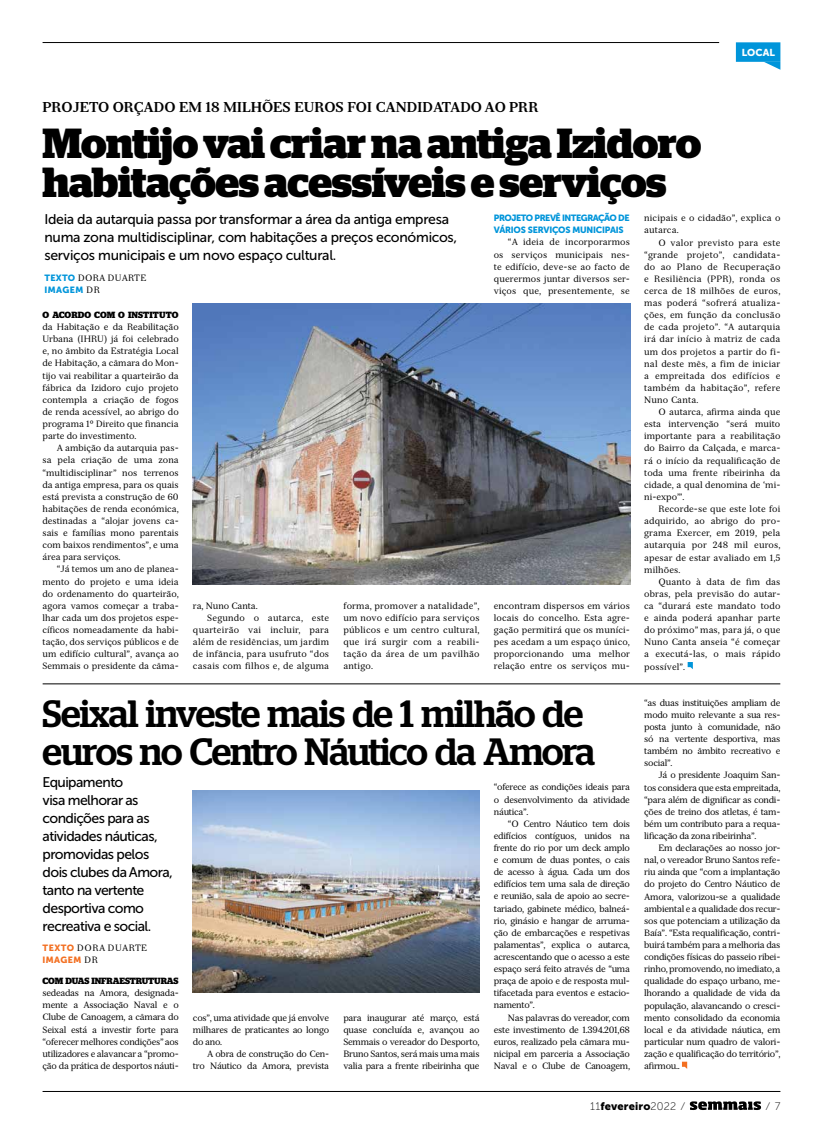
<style>
.page{position:relative;width:823px;height:1134px;background:#fff}
.page>*{position:absolute;margin:0;border:0;box-sizing:border-box;transform-origin:0 0}
.t1{font:700 42px/39px "Stag";letter-spacing:-.01em;color:#000}
.t2{font:500 38px/38px "Stag";letter-spacing:-.025em;color:#000}
.t3{font:14px/18px "Museo Sans Cyrl 500";letter-spacing:-.035em;color:#000}
.t4{font:700 14px "Serif 12 Beta";color:#000}
.t5{font:11px "Museo Sans Cyrl 900";letter-spacing:.015em;color:#000}
.t6{font:11px "Museo Sans Cyrl 100";color:#000}
.t7{font:10px "Museo Sans Cyrl 900";letter-spacing:.01em;color:#fff}
.t8{font:9px/12.1px "Serif 12 Beta";letter-spacing:-.005em;color:#000;text-align:justify}
.t9{font:9px "Serif 12 Beta";letter-spacing:.02em;color:#000}
.t10{font:9px/12.1px "Museo Sans Cyrl 900";letter-spacing:-.035em;color:#0095da}
.t11{font:9px/12.1px "Serif 12 Beta";letter-spacing:-.03em;color:#000;text-align:right}
.t12{font:700 9px "Stag";letter-spacing:-.01em;color:#000}
.t13{font:700 9px "Stag";letter-spacing:.01em;color:#000}
.t14{font:9px "Serif 12 Beta";letter-spacing:.03em;color:#000}
.t15{font:9px "Serif 12 Beta";letter-spacing:.05em;color:#000}
.t16{font:9px "Museo Sans Cyrl 900";letter-spacing:.05em;color:#f36f21}
.s1{font-family:"Museo Sans Cyrl 900";color:#0095da}
.s2{font-family:"Serif 12 Beta";color:#000}
.s3{font-family:"Museo Sans Cyrl 900";color:#f36f21}
.s4{font-family:"Museo Sans Cyrl 100"}
</style>
<div class="page">
<svg style="left:689px;top:1101px;width:71px;height:9px"></svg>
<hr style="left:43px;top:1091px;width:737px;height:1px;background:#000">
<svg style="left:682px;top:1062px;width:4px;height:6px"></svg>
<hr style="left:43px;top:42px;width:675px;height:1px;background:#000">
<svg style="left:735px;top:42px;width:45px;height:28px"></svg>
<svg style="left:687px;top:662px;width:5px;height:7px"></svg>
<img style="left:193px;top:303px;width:436px;height:282px">
<img style="left:193px;top:791px;width:286px;height:201px">
<hr style="left:43px;top:684px;width:736px;height:1px;background:#000">
<h3 class="t4" style="left:43px;top:99px;width:497px">PROJETO ORÇADO EM 18 MILHÕES EUROS FOI CANDIDATADO AO PRR</h3>
<h1 class="t1" style="left:43px;top:124px;width:660px">Montijo vai criar na antiga Izidoro habitações acessíveis e serviços</h1>
<p class="t7" style="left:741px;top:47px;width:35px">LOCAL</p>
<h3 class="t3" style="left:44px;top:210px;width:414px">Ideia da autarquia passa por transformar a área da antiga empresa numa zona multidisciplinar, com habitações a preços económicos, serviços municipais e um novo espaço cultural.</h3>
<p class="t14" style="left:44px;top:272px;width:103px"><span class="s1">TEXTO</span> DORA DUARTE</p>
<p class="t10" style="left:44px;top:283px;width:57px">IMAGEM <span class="s2">DR</span></p>
<p class="t13" style="left:43px;top:310px;width:137px">O ACORDO COM O INSTITUTO</p>
<p class="t8" style="left:43px;top:321px;width:138px">da Habitação e da Reabilitação Urbana (IHRU) já foi celebrado e, no âmbito da Estratégia Local de Habitação, a câmara do Mon&shy;tijo vai reabilitar a quarteirão da fábrica da Izidoro cujo projeto contempla a criação de fogos de renda acessível, ao abrigo do programa 1º Direito que financia parte do investimento.</p>
<p class="t8" style="left:43px;top:442px;width:138px;text-indent:14px">A ambição da autarquia pas&shy;sa pela criação de uma zona “multidisciplinar” nos terrenos da antiga empresa, para os quais está prevista a construção de 60 habitações de renda económica, destinadas a “alojar jovens ca&shy;sais e famílias mono parentais com baixos rendimentos”, e uma área para serviços.</p>
<p class="t8" style="left:43px;top:563px;width:138px;text-indent:14px">“Já temos um ano de planea&shy;mento do projeto e uma ideia do ordenamento do quarteirão, agora vamos começar a traba&shy;lhar cada um dos projetos espe&shy;cíficos nomeadamente da habi&shy;tação, dos serviços públicos e de um edifício cultural”, avança ao Semmais o presidente da câma-</p>
<p class="t8" style="left:193px;top:600px;width:66px">ra, Nuno Canta.</p>
<p class="t9" style="left:207px;top:612px;width:123px">Segundo o autarca, este</p>
<p class="t9" style="left:193px;top:624px;width:138px">quarteirão vai incluir, para</p>
<p class="t9" style="left:193px;top:636px;width:138px">além de residências, um jardim</p>
<p class="t9" style="left:193px;top:649px;width:138px">de infância, para usufruto “dos</p>
<p class="t9" style="left:193px;top:661px;width:138px">casais com filhos e, de alguma</p>
<p class="t8" style="left:343px;top:600px;width:138px">forma, promover a natalidade”, um novo edifício para serviços públicos e um centro cultural, que irá surgir com a reabili&shy;tação da área de um pavilhão antigo.</p>
<p class="t10" style="left:493px;top:212px;width:137px">PROJETO PREVÊ INTEGRAÇÃO DE<br>VÁRIOS SERVIÇOS MUNICIPAIS</p>
<p class="t8" style="left:493px;top:236px;width:138px;text-indent:14px">“A ideia de incorporarmos os serviços municipais nes&shy;te edifício, deve-se ao facto de querermos juntar diversos ser&shy;viços que, presentemente, se</p>
<p class="t8" style="left:493px;top:600px;width:138px">encontram dispersos em vários locais do concelho. Esta agre&shy;gação permitirá que os muníci&shy;pes acedam a um espaço único, proporcionando uma melhor relação entre os serviços mu-</p>
<h2 class="t2" style="left:43px;top:694px;width:554px">Seixal investe mais de 1 milhão de euros no Centro Náutico da Amora</h2>
<h3 class="t3" style="left:43px;top:773px;width:132px">Equipamento<br>visa melhorar as condições para as atividades náuticas, promovidas pelos dois clubes da Amora, tanto na vertente desportiva como recreativa e social.</h3>
<p class="t15" style="left:43px;top:943px;width:106px"><span class="s3">TEXTO</span> DORA DUARTE</p>
<p class="t16" style="left:43px;top:955px;width:57px">IMAGEM <span class="s2">DR</span></p>
<p class="t8" style="left:493px;top:781px;width:138px">“oferece as condições ideais para o desenvolvimento da atividade náutica”.</p>
<p class="t8" style="left:493px;top:817px;width:138px;text-indent:14px">“O Centro Náutico tem dois edifícios contíguos, unidos na frente do rio por um deck amplo e comum de duas pontes, o cais de acesso à água. Cada um dos edifícios tem uma sala de direção e reunião, sala de apoio ao secre&shy;tariado, gabinete médico, balneá&shy;rio, ginásio e hangar de arruma&shy;ção de embarcações e respetivas palamentas”, explica o autarca, acrescentando que o acesso a este espaço será feito através de “uma praça de apoio e de resposta mul&shy;tifacetada para eventos e estacio&shy;namento”.</p>
<p class="t8" style="left:493px;top:1011px;width:138px;text-indent:14px">Nas palavras do vereador, com este investimento de 1.394.201,68 euros, realizado pela câmara mu&shy;nicipal em parceria a Associação Naval e o Clube de Canoagem,</p>
<p class="t12" style="left:43px;top:976px;width:137px">COM DUAS INFRAESTRUTURAS</p>
<p class="t8" style="left:43px;top:987px;width:138px">sedeadas na Amora, designada&shy;mente a Associação Naval e o Clube de Canoagem, a câmara do Seixal está a investir forte para “oferecer melhores condições” aos utilizadores e alavancar a “promo&shy;ção da prática de desportos náuti-</p>
<p class="t8" style="left:193px;top:1011px;width:138px">cos”, uma atividade que já envolve milhares de praticantes ao longo do ano.</p>
<p class="t11" style="left:193px;top:1048px;width:138px">A obra de construção do Cen-<br>tro Náutico da Amora, prevista</p>
<p class="t8" style="left:343px;top:1011px;width:138px">para inaugurar até março, está quase concluída e, avançou ao Semmais o vereador do Desporto, Bruno Santos, será mais uma mais valia para a frente ribeirinha que</p>
<p class="t8" style="left:643px;top:212px;width:138px">nicipais e o cidadão”, explica o autarca.</p>
<p class="t8" style="left:643px;top:236px;width:138px;text-indent:14px">O valor previsto para este “grande projeto”, candidata&shy;do ao Plano de Recuperação e Resiliência (PPR), ronda os cerca de 18 milhões de euros, mas poderá “sofrerá atualiza&shy;ções, em função da conclusão de cada projeto”. “A autarquia irá dar início à matriz de cada um dos projetos a partir do fi&shy;nal deste mês, a fim de iniciar a empreitada dos edifícios e também da habitação”, refere Nuno Canta.</p>
<p class="t8" style="left:643px;top:406px;width:138px;text-indent:14px">O autarca, afirma ainda que esta intervenção “será muito importante para a reabilitação do Bairro da Calçada, e marca&shy;rá o início da requalificação de toda uma frente ribeirinha da cidade, a qual denomina de ‘mi&shy;ni-expo’”.</p>
<p class="t8" style="left:643px;top:503px;width:138px;text-indent:14px">Recorde-se que este lote foi adquirido, ao abrigo do pro&shy;grama Exercer, em 2019, pela autarquia por 248 mil euros, apesar de estar avaliado em 1,5 milhões.</p>
<p class="t8" style="left:643px;top:576px;width:138px;text-indent:14px">Quanto à data de fim das obras, pela previsão do autar&shy;ca “durará este mandato todo e ainda poderá apanhar parte do próximo” mas, para já, o que Nuno Canta anseia “é começar a executá-las, o mais rápido possível”.</p>
<p class="t8" style="left:643px;top:696px;width:138px">“as duas instituições ampliam de modo muito relevante a sua res&shy;posta junto à comunidade, não só na vertente desportiva, mas também no âmbito recreativo e social”.</p>
<p class="t8" style="left:643px;top:769px;width:138px;text-indent:14px">Já o presidente Joaquim San&shy;tos considera que esta empreitada, “para além de dignificar as condi&shy;ções de treino dos atletas, é tam&shy;bém um contributo para a requa&shy;lificação da zona ribeirinha”.</p>
<p class="t8" style="left:643px;top:842px;width:138px;text-indent:14px">Em declarações ao nosso jor&shy;nal, o vereador Bruno Santos refe&shy;riu ainda que “com a implantação do projeto do Centro Náutico de Amora, valorizou-se a qualidade ambiental e a qualidade dos recur&shy;sos que potenciam a utilização da Baía”. “Esta requalificação, contri&shy;buirá também para a melhoria das condições físicas do passeio ribei&shy;rinho, promovendo, no imediato, a qualidade do espaço urbano, me&shy;lhorando a qualidade de vida da população, alavancando o cresci&shy;mento consolidado da economia local e da atividade náutica, em particular num quadro de valori&shy;zação e qualificação do território”, afirmou..</p>
<p class="t5" style="left:590px;top:1100px;width:95px"><span class="s4">11</span>fevereiro<span class="s4">2022 ⁄</span></p>
<p class="t6" style="left:766px;top:1100px;width:15px">⁄ 7</p>
</div>
